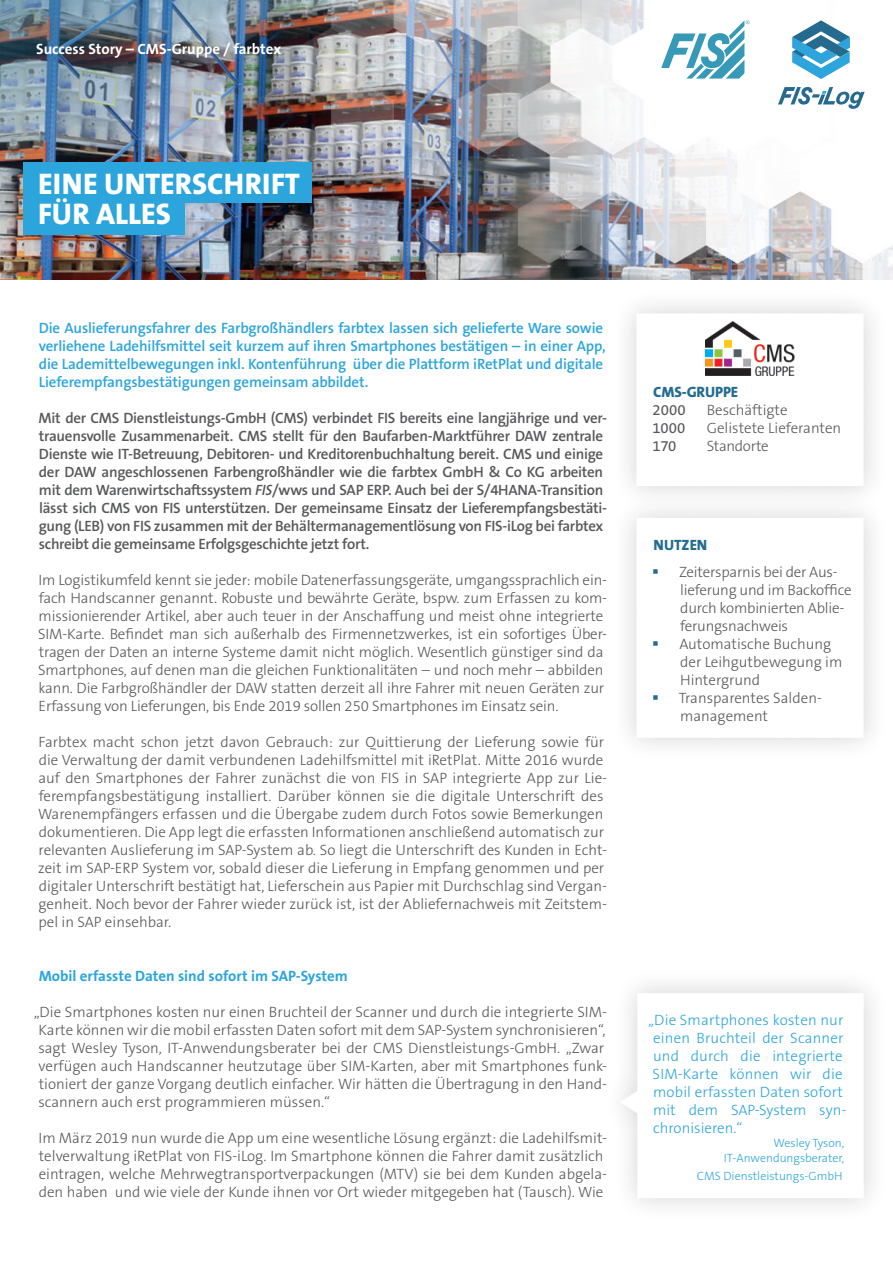
<style>
.page{position:relative;width:893px;height:1263px;background:#fff}
.page>*{position:absolute;margin:0;border:0;box-sizing:border-box;transform-origin:0 0}
.t1{font:800 30px/30px "The Sans B8";color:#fff}
.t2{font:300 15px/18px "The Sans B3";color:#57585a}
.t3{font:600 15px/18px "The Sans B6";letter-spacing:-.02em;color:#57585a}
.t4{font:600 15px/18px "The Sans B6";letter-spacing:-.01em;color:#2ba5dc}
.t5{font:300 15px/18px "The Sans B3";letter-spacing:.01em;color:#2ba5dc}
.t6{font:700 15px "The Sans B7";color:#2ba5dc}
.t7{font:700 15px "The Sans B7";color:#fff}
.t8{font:800 15px "The Sans B8";letter-spacing:-.01em;color:#236c92}
.t9{font:15px "The Sans B5 Plain";color:#57585a}
.t10{font:300 15px "The Sans B3";letter-spacing:-.02em;color:#57585a}
.t11{font:300 12px/14.4px "The Sans B3";color:#2ba5dc;text-align:right}
.s1{font-style:italic}
</style>
<div class="page">
<img style="left:115px;top:0;width:778px;height:280px">
<img style="left:636px;top:121px;width:257px;height:158px">
<div style="left:611px;top:288px;width:278px;height:224px;background:#231f20;opacity:.2"></div>
<svg style="left:636px;top:313px;width:228px;height:173px"></svg>
<img style="left:0;top:0;width:636px;height:279px">
<div style="left:23px;top:194px;width:162px;height:41px;background:#2ba5dc"></div>
<svg style="left:778px;top:87px;width:87px;height:22px"></svg>
<svg style="left:792px;top:20px;width:58px;height:59px"></svg>
<div style="left:23px;top:162px;width:289px;height:41px;background:#2ba5dc"></div>
<div style="left:599px;top:968px;width:289px;height:255px;background:#231f20;opacity:.2"></div>
<svg style="left:620px;top:993px;width:244px;height:205px"></svg>
<div style="left:611px;top:492px;width:278px;height:271px;background:#231f20;opacity:.2"></div>
<svg style="left:636px;top:518px;width:228px;height:220px"></svg>
<img style="left:706px;top:321px;width:88px;height:55px">
<svg style="left:661px;top:20px;width:89px;height:59px"></svg>
<svg style="left:653px;top:569px;width:5px;height:4px"></svg>
<svg style="left:653px;top:641px;width:5px;height:4px"></svg>
<svg style="left:653px;top:695px;width:5px;height:4px"></svg>
<p class="t7" style="left:36px;top:41px;width:247px">Success Story – CMS-Gruppe / farbtex</p>
<h1 class="t1" style="left:38px;top:170px;width:263px">EINE UNTERSCHRIFT<br>FÜR ALLES</h1>
<p class="t4" style="left:39px;top:319px;width:568px">Die Auslieferungsfahrer des Farbgroßhändlers farbtex lassen sich gelieferte Ware sowie verliehene Ladehilfsmittel seit kurzem auf ihren Smartphones bestätigen – in einer App, die Lademittelbewegungen inkl. Kontenführung über die Plattform iRetPlat und digitale Lieferempfangsbestätigungen gemeinsam abbildet.</p>
<p class="t3" style="left:39px;top:409px;width:570px">Mit der CMS Dienstleistungs-GmbH (CMS) verbindet FIS bereits eine langjährige und ver&shy;trauensvolle Zusammenarbeit. CMS stellt für den Baufarben-Marktführer DAW zentrale Dienste wie IT-Betreuung, Debitoren- und Kreditorenbuchhaltung bereit. CMS und einige der DAW angeschlossenen Farbengroßhändler wie die farbtex GmbH &amp; Co KG arbeiten mit dem Warenwirtschaftssystem <span class="s1">FIS</span>/wws und SAP ERP. Auch bei der S/4HANA-Transition lässt sich CMS von FIS unterstützen. Der gemeinsame Einsatz der Lieferempfangsbestäti&shy;gung (LEB) von FIS zusammen mit der Behältermanagementlösung von FIS-iLog bei farbtex schreibt die gemeinsame Erfolgsgeschichte jetzt fort.</p>
<p class="t2" style="left:38px;top:571px;width:570px">Im Logistikumfeld kennt sie jeder: mobile Datenerfassungsgeräte, umgangssprachlich ein&shy;fach Handscanner genannt. Robuste und bewährte Geräte, bspw. zum Erfassen zu kom&shy;missionierender Artikel, aber auch teuer in der Anschaffung und meist ohne integrierte SIM-Karte. Befindet man sich außerhalb des Firmennetzwerkes, ist ein sofortiges Über&shy;tragen der Daten an interne Systeme damit nicht möglich. Wesentlich günstiger sind da Smartphones, auf denen man die gleichen Funktionalitäten – und noch mehr – abbilden kann. Die Farbgroßhändler der DAW statten derzeit all ihre Fahrer mit neuen Geräten zur Erfassung von Lieferungen, bis Ende 2019 sollen 250 Smartphones im Einsatz sein.</p>
<p class="t2" style="left:38px;top:733px;width:570px">Farbtex macht schon jetzt davon Gebrauch: zur Quittierung der Lieferung sowie für die Verwaltung der damit verbundenen Ladehilfsmittel mit iRetPlat. Mitte 2016 wurde auf den Smartphones der Fahrer zunächst die von FIS in SAP integrierte App zur Lie&shy;ferempfangsbestätigung installiert. Darüber können sie die digitale Unterschrift des Warenempfängers erfassen und die Übergabe zudem durch Fotos sowie Bemerkungen dokumentieren. Die App legt die erfassten Informationen anschließend automatisch zur relevanten Auslieferung im SAP-System ab. So liegt die Unterschrift des Kunden in Echt&shy;zeit im SAP-ERP System vor, sobald dieser die Lieferung in Empfang genommen und per digitaler Unterschrift bestätigt hat, Lieferschein aus Papier mit Durchschlag sind Vergan&shy;genheit. Noch bevor der Fahrer wieder zurück ist, ist der Abliefernachweis mit Zeitstem&shy;pel in SAP einsehbar.</p>
<p class="t6" style="left:39px;top:968px;width:311px">Mobil erfasste Daten sind sofort im SAP-System</p>
<p class="t2" style="left:38px;top:1003px;width:570px;text-indent:-5px">„Die Smartphones kosten nur einen Bruchteil der Scanner und durch die integrierte SIM-Karte können wir die mobil erfassten Daten sofort mit dem SAP-System synchronisieren“, sagt Wesley Tyson, IT-Anwendungsberater bei der CMS Dienstleistungs-GmbH. „Zwar verfügen auch Handscanner heutzutage über SIM-Karten, aber mit Smartphones funk&shy;tioniert der ganze Vorgang deutlich einfacher. Wir hätten die Übertragung in den Hand&shy;scannern auch erst programmieren müssen.“</p>
<p class="t2" style="left:39px;top:1129px;width:570px">Im März 2019 nun wurde die App um eine wesentliche Lösung ergänzt: die Ladehilfsmit&shy;telverwaltung iRetPlat von FIS-iLog. Im Smartphone können die Fahrer damit zusätzlich eintragen, welche Mehrwegtransportverpackungen (MTV) sie bei dem Kunden abgela&shy;den haben und wie viele der Kunde ihnen vor Ort wieder mitgegeben hat (Tausch). Wie</p>
<p class="t8" style="left:653px;top:383px;width:87px">CMS-GRUPPE</p>
<p class="t9" style="left:653px;top:401px;width:34px">2000</p>
<p class="t2" style="left:707px;top:401px;width:82px">Beschäftigte</p>
<p class="t9" style="left:652px;top:419px;width:34px">1000</p>
<p class="t2" style="left:707px;top:419px;width:136px">Gelistete Lieferanten</p>
<p class="t9" style="left:652px;top:437px;width:26px">170</p>
<p class="t10" style="left:707px;top:437px;width:64px">Standorte</p>
<p class="t8" style="left:654px;top:536px;width:55px">NUTZEN</p>
<p class="t2" style="left:679px;top:563px;width:174px">Zeitersparnis bei der Aus&shy;lieferung und im Backoffice durch kombinierten Ablie&shy;ferungsnachweis<br>Automatische Buchung der Leihgutbewegung im<br>Hintergrund<br>Transparentes Salden&shy;management</p>
<p class="t5" style="left:648px;top:1011px;width:200px">„Die Smartphones kosten nur einen Bruchteil der Scanner und durch die integrierte<br>SIM-Karte können wir die mobil erfassten Daten sofort mit dem SAP-System syn&shy;chronisieren.“</p>
<p class="t11" style="left:724px;top:1136px;width:122px">Wesley Tyson,<br>IT-Anwendungsberater,</p>
<p class="t11" style="left:697px;top:1169px;width:147px">CMS Dienstleistungs-GmbH</p>
</div>
